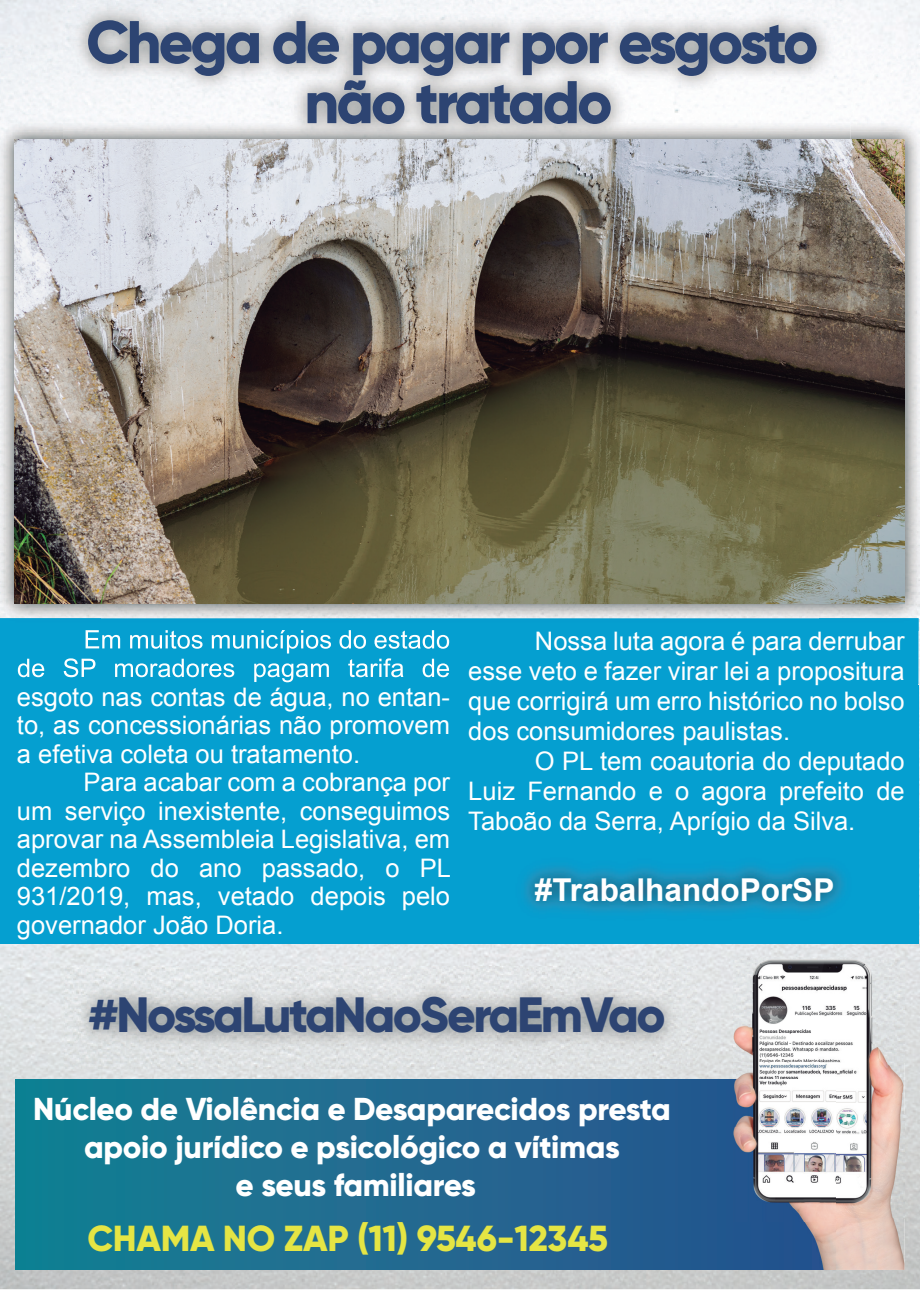
<style>
.page{position:relative;width:920px;height:1291px;background:#fff}
.page>*{position:absolute;margin:0;border:0;box-sizing:border-box;transform-origin:0 0}
.t1{font:800 60px "Gilroy";letter-spacing:-.05em;color:#2d4472}
.t2{font:800 49.5px "Gilroy";letter-spacing:-.05em;color:#2d4472}
.t3{font:800 36.15px "Gilroy";letter-spacing:-.01em;color:#e5e544}
.t4{font:800 31.65px/38px "Gilroy";letter-spacing:-.01em;color:#fff;text-align:center}
.t5{font:700 31.5px "Arial";color:#fff}
.t6{font:25.5px/28.5px "Arial";color:#fff;text-align:justify}
</style>
<div class="page">
<img style="left:0;top:0;width:920px;height:1288px">
<div style="left:15px;top:1079px;width:718px;height:190px;background:linear-gradient(to right,#148093,#29568e)"></div>
<img style="left:733px;top:958px;width:171px;height:103px">
<img style="left:733px;top:1061px;width:86px;height:18px">
<img style="left:819px;top:1061px;width:85px;height:52px">
<img style="left:835px;top:1113px;width:69px;height:104px">
<img style="left:733px;top:1269px;width:86px;height:1px">
<img style="left:835px;top:1217px;width:69px;height:52px">
<img style="left:733px;top:1079px;width:102px;height:190px">
<div style="left:0;top:618px;width:918px;height:325px;background:#059fd0"></div>
<img style="left:63px;top:0;width:787px;height:139px">
<img style="left:88px;top:20px;width:728px;height:25px">
<img style="left:0;top:45px;width:102px;height:573px">
<img style="left:818px;top:45px;width:102px;height:586px">
<img style="left:102px;top:603px;width:716px;height:15px">
<img style="left:918px;top:631px;width:2px;height:53px">
<img style="left:0;top:618px;width:918px;height:65px">
<img style="left:17px;top:630px;width:433px;height:23px">
<img style="left:18px;top:658px;width:432px;height:24px">
<img style="left:88px;top:45px;width:728px;height:31px">
<img style="left:307px;top:80px;width:304px;height:44px">
<img style="left:15px;top:139px;width:889px;height:464px">
<img style="left:525px;top:866px;width:319px;height:46px">
<img style="left:64px;top:966px;width:632px;height:102px">
<h1 class="t1" style="left:86px;top:4px;width:733px">Chega de pagar por esgosto</h1>
<p class="t6" style="left:17px;top:682px;width:435px">esgoto nas contas de água, no entan&shy;to, as concessionárias não promovem a efetiva coleta ou tratamento.</p>
<p class="t6" style="left:17px;top:768px;width:435px;text-indent:67px">Para acabar com a cobrança por um serviço inexistente, conseguimos aprovar na Assembleia Legislativa, em dezembro do ano passado, o PL 931/2019, mas, vetado depois pelo governador João Doria.</p>
<p class="t6" style="left:468px;top:626px;width:438px;line-height:30px;text-indent:67px">Nossa luta agora é para derrubar esse veto e fazer virar lei a propositura que corrigirá um erro histórico no bolso dos consumidores paulistas.</p>
<p class="t6" style="left:468px;top:746px;width:438px;line-height:30px;text-indent:67px">O PL tem coautoria do deputado Luiz Fernando e o agora prefeito de Taboão da Serra, Aprígio da Silva.</p>
<p class="t5" style="left:535px;top:868px;width:301px">#TrabalhandoPorSP</p>
<h2 class="t2" style="left:88px;top:983px;width:579px">#NossaLutaNaoSeraEmVao</h2>
<p class="t4" style="left:33px;top:1089px;width:639px">Núcleo de Violência e Desaparecidos presta apoio jurídico e psicológico a vítimas<br>e seus familiares</p>
<h3 class="t3" style="left:88px;top:1215px;width:522px">CHAMA NO ZAP (11) 9546-12345</h3>
</div>
